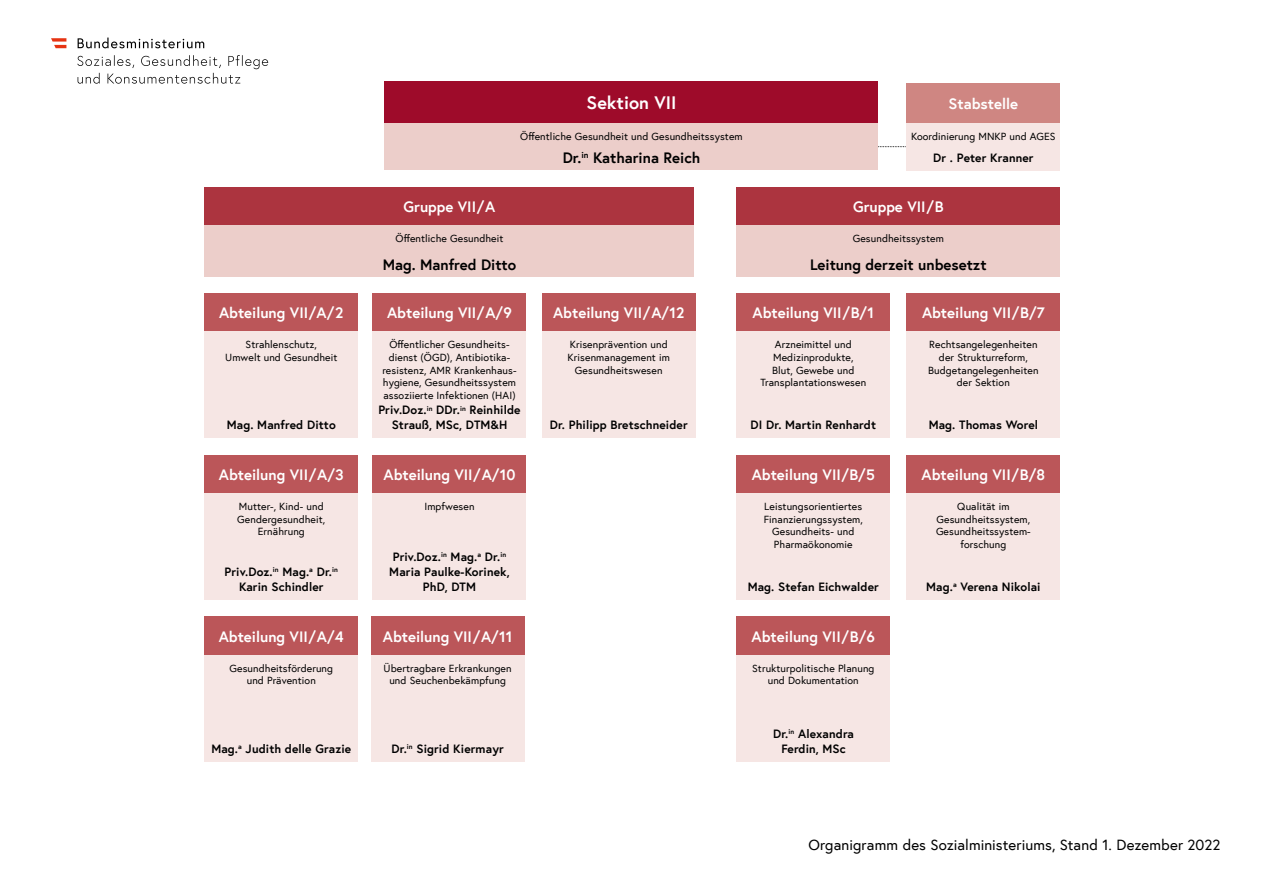
<style>
.page{position:relative;width:1263px;height:893px;background:#fff}
.page>*{position:absolute;margin:0;border:0;box-sizing:border-box;transform-origin:0 0}
.Sektion{font:700 18px "Europa Austria";color:#fff}
.Abteilung{font:700 15px "Europa Austria";color:#fff}
.t1{font:15px "Europa Austria";letter-spacing:.005em;color:#000}
.Name_Gruppe{font:700 15px "Europa Austria";color:#000}
.Gruppe{font:700 15px "Europa Austria";color:#fff}
.Name_SektionschefIn{font:700 15px "Europa Austria";color:#000}
.Name_Abteilung{font:700 12px/15px "Europa Austria";letter-spacing:.01em;color:#000;text-align:center}
.Bezeichnung_Abteilun{font:10.5px/12.6px "Europa Austria";letter-spacing:.01em;color:#000;text-align:center}
</style>
<div class="page">
<svg style="left:77px;top:55px;width:191px;height:29px"></svg>
<svg style="left:78px;top:38px;width:126px;height:10px"></svg>
<svg style="left:51px;top:38px;width:15px;height:10px"></svg>
<svg style="left:878px;top:146px;width:29px;height:1px"></svg>
<div style="left:205px;top:293px;width:153px;height:39px;background:#bb5659"></div>
<div style="left:205px;top:332px;width:153px;height:106px;background:#f6e6e4"></div>
<div style="left:205px;top:455px;width:153px;height:38px;background:#bb5659"></div>
<div style="left:205px;top:493px;width:153px;height:107px;background:#f6e6e4"></div>
<div style="left:373px;top:455px;width:153px;height:38px;background:#bb5659"></div>
<div style="left:373px;top:493px;width:153px;height:107px;background:#f6e6e4"></div>
<div style="left:737px;top:455px;width:153px;height:38px;background:#bb5659"></div>
<div style="left:737px;top:493px;width:153px;height:107px;background:#f6e6e4"></div>
<div style="left:371px;top:617px;width:153px;height:38px;background:#bb5659"></div>
<div style="left:371px;top:655px;width:153px;height:106px;background:#f6e6e4"></div>
<div style="left:737px;top:293px;width:153px;height:39px;background:#bb5659"></div>
<div style="left:737px;top:332px;width:153px;height:106px;background:#f6e6e4"></div>
<div style="left:205px;top:617px;width:153px;height:38px;background:#bb5659"></div>
<div style="left:205px;top:655px;width:153px;height:106px;background:#f6e6e4"></div>
<div style="left:373px;top:293px;width:153px;height:39px;background:#bb5659"></div>
<div style="left:373px;top:332px;width:153px;height:106px;background:#f6e6e4"></div>
<div style="left:737px;top:617px;width:153px;height:38px;background:#bb5659"></div>
<div style="left:737px;top:655px;width:153px;height:106px;background:#f6e6e4"></div>
<div style="left:907px;top:293px;width:153px;height:39px;background:#bb5659"></div>
<div style="left:907px;top:332px;width:153px;height:106px;background:#f6e6e4"></div>
<div style="left:907px;top:455px;width:153px;height:38px;background:#bb5659"></div>
<div style="left:907px;top:493px;width:153px;height:107px;background:#f6e6e4"></div>
<div style="left:542px;top:293px;width:153px;height:39px;background:#bb5659"></div>
<div style="left:542px;top:332px;width:153px;height:106px;background:#f6e6e4"></div>
<div style="left:205px;top:187px;width:489px;height:38px;background:#ac343f"></div>
<div style="left:737px;top:187px;width:323px;height:38px;background:#ac343f"></div>
<div style="left:205px;top:225px;width:489px;height:51px;background:#ecceca"></div>
<div style="left:737px;top:225px;width:323px;height:51px;background:#ecceca"></div>
<div style="left:385px;top:81px;width:493px;height:42px;background:#9e0b2a"></div>
<div style="left:385px;top:123px;width:493px;height:47px;background:#ecceca"></div>
<div style="left:907px;top:83px;width:153px;height:40px;background:#cf8682"></div>
<div style="left:907px;top:123px;width:153px;height:47px;background:#f6e6e4"></div>
<h1 class="Sektion" style="left:587px;top:90px;width:91px">Sektion VII</h1>
<h2 class="Bezeichnung_Abteilun" style="left:520px;top:130px;width:224px">Öffentliche Gesundheit und Gesundheitssystem</h2>
<p class="Name_SektionschefIn" style="left:563px;top:148px;width:139px">Dr.<sup>in</sup> Katharina Reich</p>
<h1 class="Abteilung" style="left:949px;top:93px;width:71px">Stabstelle</h1>
<h2 class="Bezeichnung_Abteilun" style="left:911px;top:130px;width:146px">Koordinierung MNKP und AGES</h2>
<p class="Name_Abteilung" style="left:933px;top:150px;width:102px">Dr . Peter Kranner</p>
<h1 class="Gruppe" style="left:404px;top:197px;width:93px">Gruppe VII/A</h1>
<h1 class="Gruppe" style="left:853px;top:197px;width:92px">Gruppe VII/B</h1>
<h2 class="Bezeichnung_Abteilun" style="left:396px;top:232px;width:109px">Öffentliche Gesundheit</h2>
<h2 class="Bezeichnung_Abteilun" style="left:853px;top:232px;width:93px">Gesundheitssystem</h2>
<h1 class="Abteilung" style="left:219px;top:303px;width:126px">Abteilung VII/A/2</h1>
<h2 class="Bezeichnung_Abteilun" style="left:225px;top:338px;width:114px">Strahlenschutz,<br>Umwelt und Gesundheit</h2>
<p class="Name_Gruppe" style="left:383px;top:254px;width:135px">Mag. Manfred Ditto</p>
<p class="Name_Gruppe" style="left:810px;top:254px;width:178px">Leitung derzeit unbesetzt</p>
<h1 class="Abteilung" style="left:387px;top:303px;width:126px">Abteilung VII/A/9</h1>
<h2 class="Bezeichnung_Abteilun" style="left:382px;top:338px;width:136px">Öffentlicher Gesundheits&shy;dienst (ÖGD), Antibiotika&shy;resistenz, AMR Krankenhaus&shy;hygiene, Gesundheitssystem assoziierte Infektionen (HAI)</h2>
<h1 class="Abteilung" style="left:553px;top:303px;width:133px">Abteilung VII/A/12</h1>
<h2 class="Bezeichnung_Abteilun" style="left:568px;top:338px;width:104px">Krisenprävention und<br>Krisenmanagement im<br>Gesundheitswesen</h2>
<h1 class="Abteilung" style="left:752px;top:303px;width:123px">Abteilung VII/B/1</h1>
<h2 class="Bezeichnung_Abteilun" style="left:760px;top:338px;width:107px">Arzneimittel und<br>Medizinprodukte,<br>Blut, Gewebe und<br>Transplantationswesen</h2>
<h1 class="Abteilung" style="left:922px;top:303px;width:124px">Abteilung VII/B/7</h1>
<h2 class="Bezeichnung_Abteilun" style="left:928px;top:338px;width:112px">Rechtsangelegenheiten der Strukturreform,<br>Budgetangelegenheiten der Sektion</h2>
<p class="Name_Abteilung" style="left:378px;top:402px;width:144px">Priv.Doz.<sup>in</sup> DDr.<sup>in</sup> Reinhilde<br>Strauß, MSc, DTM&amp;H</p>
<p class="Name_Abteilung" style="left:227px;top:417px;width:110px">Mag. Manfred Ditto</p>
<p class="Name_Abteilung" style="left:550px;top:417px;width:140px">Dr. Philipp Bretschneider</p>
<h1 class="Abteilung" style="left:219px;top:464px;width:126px">Abteilung VII/A/3</h1>
<h2 class="Bezeichnung_Abteilun" style="left:237px;top:500px;width:90px">Mutter-, Kind- und<br>Gendergesundheit,<br>Ernährung</h2>
<p class="Name_Abteilung" style="left:225px;top:564px;width:115px">Priv.Doz.<sup>in</sup> Mag.<sup>a</sup> Dr.<sup>in<br></sup>Karin Schindler</p>
<h1 class="Abteilung" style="left:219px;top:626px;width:127px">Abteilung VII/A/4</h1>
<h2 class="Bezeichnung_Abteilun" style="left:230px;top:661px;width:105px">Gesundheitsförderung und Prävention</h2>
<p class="Name_Abteilung" style="left:211px;top:741px;width:141px">Mag.<sup>a</sup> Judith delle Grazie</p>
<h1 class="Abteilung" style="left:383px;top:464px;width:133px">Abteilung VII/A/10</h1>
<h2 class="Bezeichnung_Abteilun" style="left:424px;top:500px;width:52px">Impfwesen</h2>
<p class="Name_Abteilung" style="left:389px;top:549px;width:122px">Priv.Doz.<sup>in</sup> Mag.<sup>a</sup> Dr.<sup>in<br></sup>Maria Paulke-Korinek,<br>PhD, DTM</p>
<h1 class="Abteilung" style="left:383px;top:626px;width:131px">Abteilung VII/A/11</h1>
<h2 class="Bezeichnung_Abteilun" style="left:384px;top:661px;width:130px">Übertragbare Erkrankungen und Seuchenbekämpfung</h2>
<p class="Name_Abteilung" style="left:391px;top:741px;width:114px">Dr.<sup>in</sup> Sigrid Kiermayr</p>
<p class="Name_Abteilung" style="left:750px;top:417px;width:127px">DI Dr. Martin Renhardt</p>
<h1 class="Abteilung" style="left:752px;top:464px;width:125px">Abteilung VII/B/5</h1>
<h2 class="Bezeichnung_Abteilun" style="left:764px;top:500px;width:101px">Leistungsorientiertes<br>Finanzierungssystem,<br>Gesundheits- und<br>Pharmaökonomie</h2>
<p class="Name_Abteilung" style="left:748px;top:579px;width:133px">Mag. Stefan Eichwalder</p>
<h1 class="Abteilung" style="left:752px;top:626px;width:125px">Abteilung VII/B/6</h1>
<h2 class="Bezeichnung_Abteilun" style="left:752px;top:661px;width:124px">Strukturpolitische Planung und Dokumentation</h2>
<p class="Name_Abteilung" style="left:773px;top:726px;width:82px">Dr.<sup>in</sup> Alexandra<br>Ferdin, MSc</p>
<p class="Name_Abteilung" style="left:929px;top:417px;width:111px">Mag. Thomas Worel</p>
<h1 class="Abteilung" style="left:922px;top:464px;width:125px">Abteilung VII/B/8</h1>
<h2 class="Bezeichnung_Abteilun" style="left:936px;top:500px;width:96px">Qualität im<br>Gesundheitssystem,<br>Gesundheitssystem‑ forschung</h2>
<p class="Name_Abteilung" style="left:926px;top:579px;width:116px">Mag.<sup>a</sup> Verena Nikolai</p>
<h2 class="t1" style="left:808px;top:836px;width:414px">Organigramm des Sozialministeriums, Stand 1. Dezember 2022</h2>
</div>
